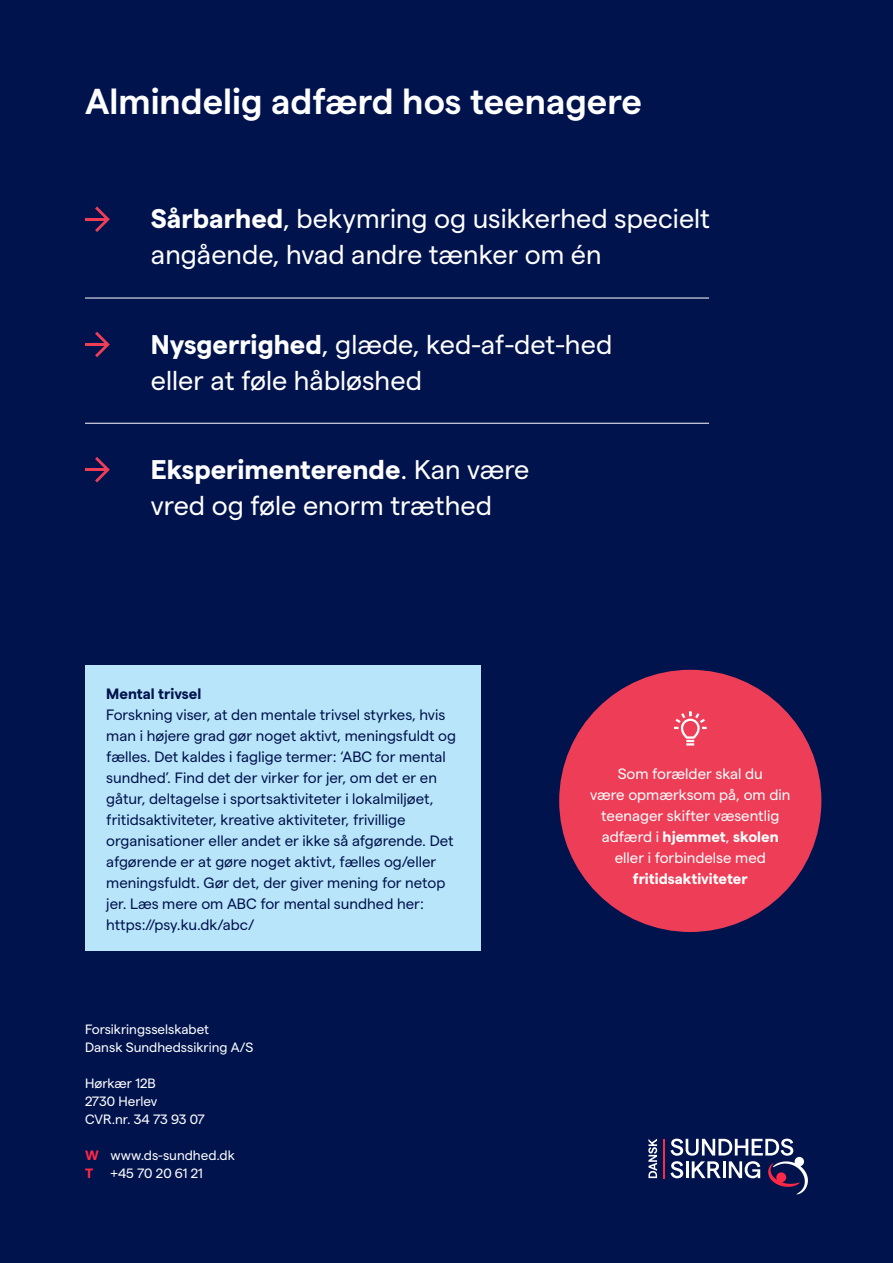
<style>
.page{position:relative;width:893px;height:1263px;background:#00134d}
.page>*{position:absolute;margin:0;border:0;box-sizing:border-box;transform-origin:0 0}
.Overskrift{font:600 36px "Matter";color:#fff}
.Overskrift-2{font:27px/36px "Matter";color:#fff}
.Overskrift-3{font:15px/21px "Matter";color:#00134d}
.Overskrift-4{font:15px/21px "Matter";color:#fff;text-align:center}
.Overskrift-5{font:700 15px "Matter";color:#00134d}
.Brødtekst{font:13.5px/18px "Matter";color:#fff}
.Brødtekst-2{font:700 13.5px "Matter";color:#ff2846}
.s1{font-weight:700}
.s2{font-weight:700;color:#ff2846}
</style>
<div class="page">
<svg style="left:648px;top:1139px;width:9px;height:39px"></svg>
<svg style="left:671px;top:1138px;width:137px;height:56px"></svg>
<hr style="left:663px;top:1139px;width:2px;height:39px;background:#ff2846">
<hr style="left:85px;top:218px;width:23px;height:3px;background:#ee3d56">
<svg style="left:95px;top:206px;width:15px;height:26px"></svg>
<hr style="left:85px;top:343px;width:23px;height:3px;background:#ee3d56">
<svg style="left:95px;top:332px;width:15px;height:25px"></svg>
<hr style="left:85px;top:468px;width:23px;height:3px;background:#ee3d56">
<svg style="left:95px;top:457px;width:15px;height:25px"></svg>
<hr style="left:85px;top:298px;width:624px;height:1px;background:#fff">
<hr style="left:85px;top:423px;width:624px;height:1px;background:#fff">
<div style="left:559px;top:670px;width:262px;height:262px;background:#ee3d56;border-radius:50%"></div>
<svg style="left:674px;top:711px;width:33px;height:35px"></svg>
<div style="left:85px;top:665px;width:395px;height:286px;background:#b9e5fa"></div>
<p class="Overskrift" style="left:85px;top:75px;width:558px">Almindelig adfærd hos teenagere</p>
<p class="Overskrift-2" style="left:151px;top:199px;width:561px"><span class="s1">Sårbarhed</span>, bekymring og usikkerhed specielt angående, hvad andre tænker om én</p>
<p class="Overskrift-2" style="left:151px;top:324px;width:463px"><span class="s1">Nysgerrighed</span>, glæde, ked-af-det-hed</p>
<p class="Overskrift-2" style="left:151px;top:360px;width:272px">eller at føle håbløshed</p>
<p class="Overskrift-2" style="left:151px;top:449px;width:380px"><span class="s1">Eksperimenterende</span>. Kan være vred og føle enorm træthed</p>
<p class="Overskrift-5" style="left:106px;top:682px;width:96px">Mental trivsel</p>
<p class="Overskrift-3" style="left:106px;top:703px;width:351px">Forskning viser, at den mentale trivsel styrkes, hvis man i højere grad gør noget aktivt, meningsfuldt og fælles. Det kaldes i faglige termer: ‘ABC for mental sundhed’. Find det der virker for jer, om det er en gåtur, deltagelse i sportsaktiviteter i lokalmiljøet, fritidsaktiviteter, kreative aktiviteter, frivillige organisationer eller andet er ikke så afgørende. Det afgørende er at gøre noget aktivt, fælles og/eller meningsfuldt. Gør det, der giver mening for netop jer. Læs mere om ABC for mental sundhed her: https://psy.ku.dk/abc/</p>
<p class="Brødtekst" style="left:85px;top:1019px;width:170px">Forsikringsselskabet<br>Dansk Sundhedssikring A/S</p>
<p class="Brødtekst" style="left:85px;top:1073px;width:72px">Hørkær 12B</p>
<p class="Brødtekst" style="left:85px;top:1091px;width:74px">2730 Herlev</p>
<p class="Brødtekst" style="left:85px;top:1109px;width:121px">CVR.nr. 34 73 93 07</p>
<p class="Brødtekst" style="left:85px;top:1145px;width:151px"><span class="s2">W</span> www.ds-sundhed.dk</p>
<p class="Brødtekst-2" style="left:85px;top:1163px;width:10px">T</p>
<p class="Brødtekst" style="left:111px;top:1163px;width:94px">+45 70 20 61 21</p>
<p class="Overskrift-4" style="left:590px;top:762px;width:202px">Som forælder skal du<br>være opmærksom på, om din teenager skifter væsentlig adfærd i <span class="s1">hjemmet</span>, <span class="s1">skolen </span>eller i forbindelse med <span class="s1">fritidsaktiviteter</span></p>
</div>
